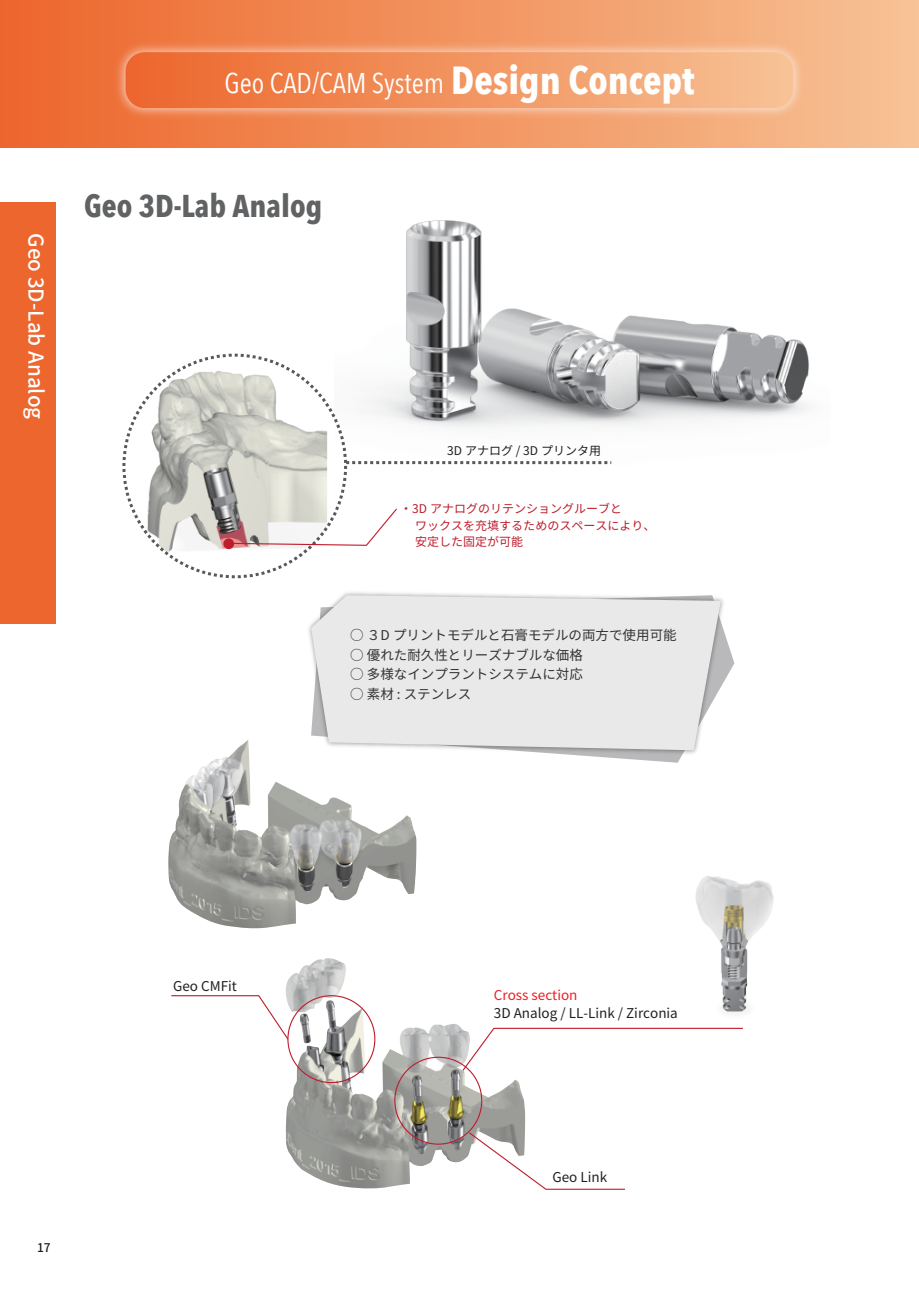
<style>
.page{position:relative;width:919px;height:1289px;background:#fff}
.page>*{position:absolute;margin:0;border:0;box-sizing:border-box;transform-origin:0 0}
.t1{font:700 31.5px "Avenir Next Condensed";color:#606264}
.t2{font:28.5px "Avenir Next Condensed";color:#fff}
.t3{font:500 20.55px "Noto Sans JP";color:#fff}
.t4{font:13.5px "Noto Sans JP";color:#333334}
.t5{font:13.5px "Noto Sans JP";color:#231f20}
.t6{font:13.5px "Noto Sans JP";color:#ee1d23}
.t7{font:12px/16.5px "Noto Sans JP";color:#be1d2c}
.t8{font:12px "Noto Sans JP";color:#231f20}
.t9{font:500 12px "Noto Sans JP";color:#231f20}
.s1{font-weight:700;font-size:39px}
</style>
<div class="page">
<img style="left:334px;top:220px;width:475px;height:245px">
<svg style="left:602px;top:641px;width:132px;height:121px"></svg>
<img style="left:308px;top:592px;width:419px;height:165px">
<svg style="left:311px;top:595px;width:409px;height:155px;fill:#eae9e9"></svg>
<div style="left:0;top:203px;width:55px;height:420px;background:#ed662e"></div>
<img style="left:168px;top:739px;width:248px;height:189px">
<div style="left:0;top:0;width:918px;height:147px;background:linear-gradient(to right,#ed662c,#f7c295)"></div>
<img style="left:110px;top:37px;width:698px;height:87px">
<svg style="left:125px;top:52px;width:668px;height:56px"></svg>
<img style="left:143px;top:368px;width:184px;height:188px">
<svg style="left:346px;top:461px;width:265px;height:3px"></svg>
<svg style="left:227px;top:507px;width:170px;height:39px"></svg>
<div style="left:223px;top:538px;width:11px;height:11px;background:#be1d2c;border-radius:50%"></div>
<img style="left:285px;top:1000px;width:240px;height:189px">
<img style="left:285px;top:958px;width:62px;height:55px">
<img style="left:300px;top:1013px;width:11px;height:30px">
<img style="left:696px;top:876px;width:78px;height:137px">
<svg style="left:461px;top:1027px;width:282px;height:44px"></svg>
<svg style="left:468px;top:1131px;width:157px;height:59px"></svg>
<svg style="left:171px;top:994px;width:118px;height:46px"></svg>
<h3 class="t3" style="left:48px;top:233px;width:187px;rotate:90deg">Geo 3D-Lab Analog</h3>
<h2 class="t2" style="left:224px;top:59px;width:471px">Geo CAD/CAM System <span class="s1">Design Concept</span></h2>
<h1 class="t1" style="left:84px;top:187px;width:240px">Geo 3D-Lab Analog</h1>
<p class="t8" style="left:447px;top:444px;width:155px">3D アナログ / 3D プリンタ用</p>
<p class="t7" style="left:400px;top:501px;width:256px">・3D アナログのリテンショングルーブと<br>　ワックスを充填するためのスペースにより、　安定した固定が可能</p>
<p class="t4" style="left:350px;top:627px;width:328px">○ ３D プリントモデルと石膏モデルの両方で使用可能</p>
<p class="t4" style="left:350px;top:647px;width:234px">○ 優れた耐久性とリーズナブルな価格</p>
<p class="t4" style="left:350px;top:666px;width:234px">○ 多様なインプラントシステムに対応</p>
<p class="t4" style="left:350px;top:686px;width:122px">○ 素材 : ステンレス</p>
<p class="t9" style="left:37px;top:1240px;width:15px">17</p>
<p class="t5" style="left:173px;top:978px;width:65px">Geo CMFit</p>
<p class="t6" style="left:494px;top:987px;width:85px">Cross section</p>
<p class="t5" style="left:494px;top:1005px;width:185px">3D Analog / LL-Link / Zirconia</p>
<p class="t5" style="left:552px;top:1169px;width:56px">Geo Link</p>
</div>
